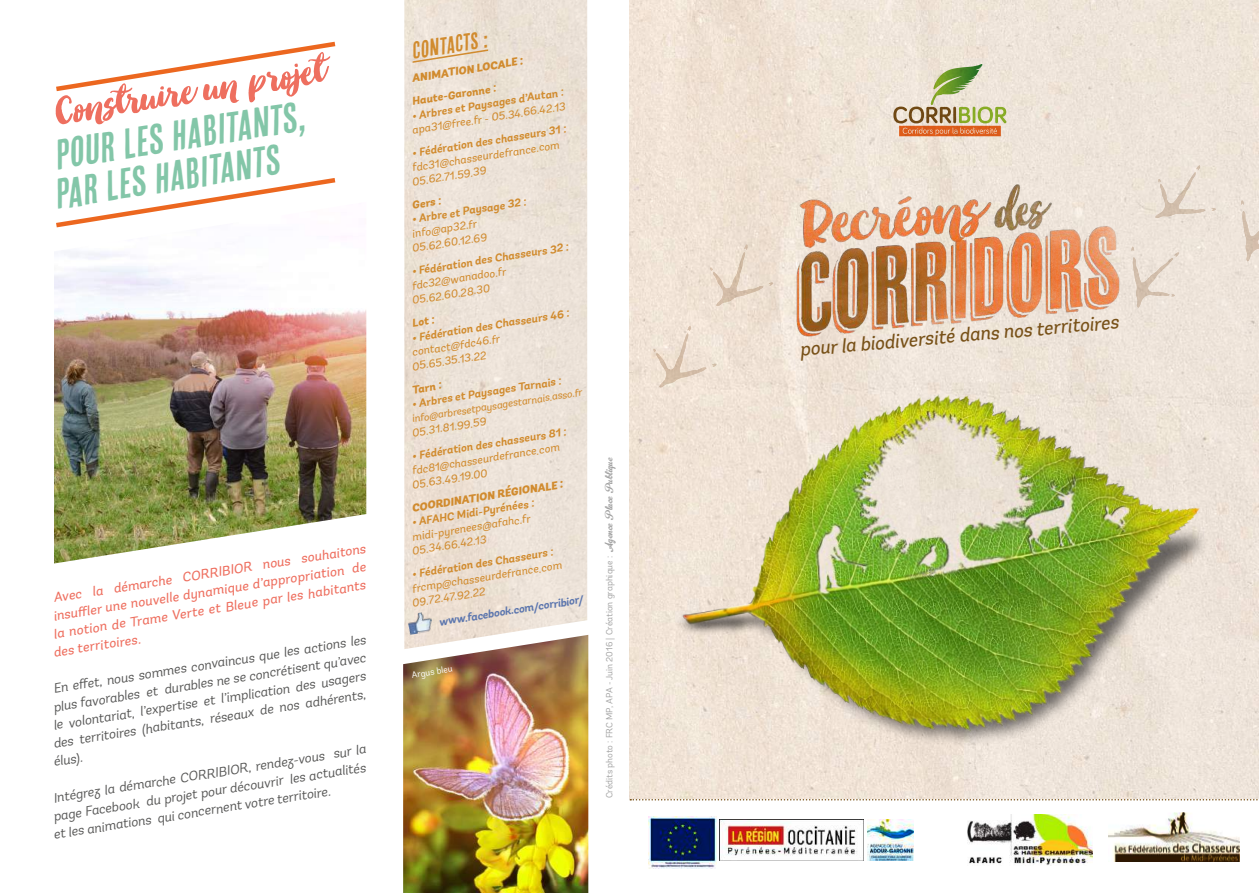
<style>
.page{position:relative;width:1259px;height:893px;background:#fff}
.page>*{position:absolute;margin:0;border:0;box-sizing:border-box;transform-origin:0 0}
.t1{font:italic 46.2px "Ink Bandits Script";color:#ee6f5f}
.t2{font:italic 42.15px/39.5px "Cheap Pine Sans";color:#83c6a8}
.t3{font:italic 24px "Cheap Pine Sans";color:#d18b2e}
.t4{font:italic 19.8px "Andes";color:#785118}
.t5{font:italic 13.5px/18px "Andes";color:#575756}
.t6{font:italic 13.5px "Andes";color:#ee6f5f}
.t7{font:italic 11.25px/14.2px "Andes";color:#d18b2e}
.t8{font:italic 700 11.25px "Andes";color:#d18b2e}
.t9{font:italic 900 11.25px "Andes";color:#d18b2e}
.t10{font:italic 800 11.25px "Andes";color:#d18b2e}
.t11{font:italic 700 11.25px "Andes";color:#5c76ae}
.t12{font:italic 10.5px "Andes";color:#d18b2e}
.t13{font:9px "Andes";color:#a1a1a1}
.t14{font:9px "Andes";color:#fff}
.s1{font-family:"Gelato Script";font-size:10.5px}
</style>
<div class="page">
<img style="left:404px;top:0;width:183px;height:635px">
<svg style="left:411px;top:48px;width:78px;height:16px"></svg>
<svg style="left:56px;top:41px;width:280px;height:51px"></svg>
<svg style="left:186px;top:178px;width:150px;height:24px"></svg>
<svg style="left:630px;top:799px;width:628px;height:1px"></svg>
<img style="left:629px;top:0;width:630px;height:798px">
<img style="left:1108px;top:814px;width:131px;height:48px">
<img style="left:649px;top:816px;width:67px;height:52px">
<img style="left:867px;top:820px;width:46px;height:40px">
<img style="left:720px;top:820px;width:143px;height:41px">
<img style="left:629px;top:383px;width:630px;height:385px">
<svg style="left:893px;top:64px;width:113px;height:72px;background:#d1c09d"></svg>
<svg style="left:710px;top:244px;width:49px;height:63px;background:#eadbcb"></svg>
<svg style="left:1155px;top:165px;width:61px;height:54px;background:#e9ded2"></svg>
<svg style="left:653px;top:326px;width:63px;height:62px;background:#ecddcf"></svg>
<svg style="left:1240px;top:200px;width:19px;height:61px"></svg>
<svg style="left:1169px;top:247px;width:10px;height:61px"></svg>
<img style="left:967px;top:815px;width:125px;height:50px">
<img style="left:759px;top:180px;width:410px;height:198px">
<img style="left:54px;top:202px;width:312px;height:361px">
<img style="left:403px;top:635px;width:185px;height:258px">
<img style="left:407px;top:611px;width:26px;height:24px">
<h1 class="t1" style="left:49px;top:94px;width:274px;rotate:-9deg">Construire un projet</h1>
<h2 class="t2" style="left:44px;top:136px;width:261px;rotate:-9deg">pour les habitants, par les habitants</h2>
<p class="t6" style="left:52px;top:590px;width:318px;rotate:-9deg">Avec la démarche CORRIBIOR nous souhaitons</p>
<p class="t6" style="left:52px;top:608px;width:318px;rotate:-9deg">insuffl er une nouvelle dynamique d’appropriation de</p>
<p class="t6" style="left:52px;top:626px;width:318px;rotate:-9deg">la notion de Trame Verte et Bleue par les habitants</p>
<p class="t6" style="left:52px;top:644px;width:90px;rotate:-9deg">des territoires.</p>
<p class="t5" style="left:52px;top:680px;width:318px;rotate:-9deg">En eff et, nous sommes convaincus que les actions les</p>
<p class="t5" style="left:52px;top:698px;width:318px;rotate:-9deg">plus favorables et durables ne se concrétisent qu’avec</p>
<p class="t5" style="left:52px;top:716px;width:318px;rotate:-9deg">le volontariat, l’expertise et l’implication des usagers</p>
<p class="t5" style="left:52px;top:735px;width:318px;rotate:-9deg">des territoires (habitants, réseaux de nos adhérents,</p>
<p class="t5" style="left:52px;top:753px;width:31px;rotate:-9deg">élus).</p>
<p class="t5" style="left:46px;top:790px;width:323px;text-indent:6px;rotate:-9deg">Intégrez la démarche CORRIBIOR, rendez-vous sur la page Facebook du projet pour découvrir les actualités et les animations qui concernent votre territoire.</p>
<h3 class="t3" style="left:409px;top:38px;width:78px;rotate:-9deg">Contacts :</h3>
<p class="t9" style="left:411px;top:71px;width:114px;rotate:-9deg">Animation loca le :</p>
<p class="t10" style="left:411px;top:94px;width:86px;rotate:-9deg">Haute-Garonne :</p>
<p class="t8" style="left:411px;top:109px;width:155px;rotate:-9deg">• Arbres et Paysages d’Autan :</p>
<p class="t7" style="left:411px;top:123px;width:157px;rotate:-9deg">apa31@free.fr - 05.34.66.42.13</p>
<p class="t8" style="left:411px;top:146px;width:157px;rotate:-9deg">• Fédération des chasseurs 31 :</p>
<p class="t7" style="left:409px;top:161px;width:153px;rotate:-9deg">fdc31@chasseurdefrance.com<br>05.62.71.59.39</p>
<p class="t10" style="left:411px;top:198px;width:31px;rotate:-9deg">Gers :</p>
<p class="t8" style="left:411px;top:213px;width:117px;rotate:-9deg">• Arbre et Paysage 32 :</p>
<p class="t7" style="left:409px;top:227px;width:77px;rotate:-9deg">info@ap32.fr<br>05.62.60.12.69</p>
<p class="t8" style="left:411px;top:265px;width:160px;rotate:-9deg">• Fédération des Chasseurs 32 :</p>
<p class="t7" style="left:409px;top:279px;width:99px;rotate:-9deg">fdc32@wanadoo.fr<br>05.62.60.28.30</p>
<p class="t10" style="left:411px;top:316px;width:24px;rotate:-9deg">Lot :</p>
<p class="t8" style="left:411px;top:331px;width:161px;rotate:-9deg">• Fédération des Chasseurs 46 :</p>
<p class="t7" style="left:409px;top:346px;width:93px;rotate:-9deg">contact@fdc46.fr<br>05.65.35.13.22</p>
<p class="t10" style="left:411px;top:383px;width:31px;rotate:-9deg">Tarn :</p>
<p class="t8" style="left:411px;top:397px;width:153px;rotate:-9deg">• Arbres et Paysages Tarnais :</p>
<p class="t12" style="left:411px;top:412px;width:174px;rotate:-9deg">info@arbresetpaysagestarnais.asso.fr</p>
<p class="t7" style="left:411px;top:426px;width:76px;rotate:-9deg">05.31.81.99.59</p>
<p class="t8" style="left:411px;top:449px;width:158px;rotate:-9deg">• Fédération des chasseurs 81 :</p>
<p class="t7" style="left:409px;top:464px;width:153px;rotate:-9deg">fdc81@chasseurdefrance.com<br>05.63.49.19.00</p>
<p class="t9" style="left:411px;top:501px;width:154px;rotate:-9deg">Coordination régiona le :</p>
<p class="t8" style="left:411px;top:515px;width:125px;rotate:-9deg">• AFAHC Midi-Pyrénées :</p>
<p class="t7" style="left:409px;top:530px;width:123px;rotate:-9deg">midi-pyrenees@afahc.fr<br>05.34.66.42.13</p>
<p class="t8" style="left:411px;top:567px;width:144px;rotate:-9deg">• Fédération des Chasseurs :</p>
<p class="t7" style="left:409px;top:582px;width:155px;rotate:-9deg">frcmp@chasseurdefrance.com<br>09.72.47.92.22</p>
<p class="t11" style="left:438px;top:615px;width:147px;rotate:-9deg">www.facebook.com/corribior/</p>
<p class="t14" style="left:411px;top:670px;width:43px;rotate:-9deg">Argus bleu</p>
<p class="t13" style="left:604px;top:798px;width:342px;rotate:-90deg">Crédits photo : FRC MP, APA - Juin 2016 | Création graphique : <span class="s1">Agence Place Publique</span></p>
<h3 class="t4" style="left:798px;top:337px;width:324px;rotate:-5deg">pour la biodiversité dans nos territoires</h3>
</div>
